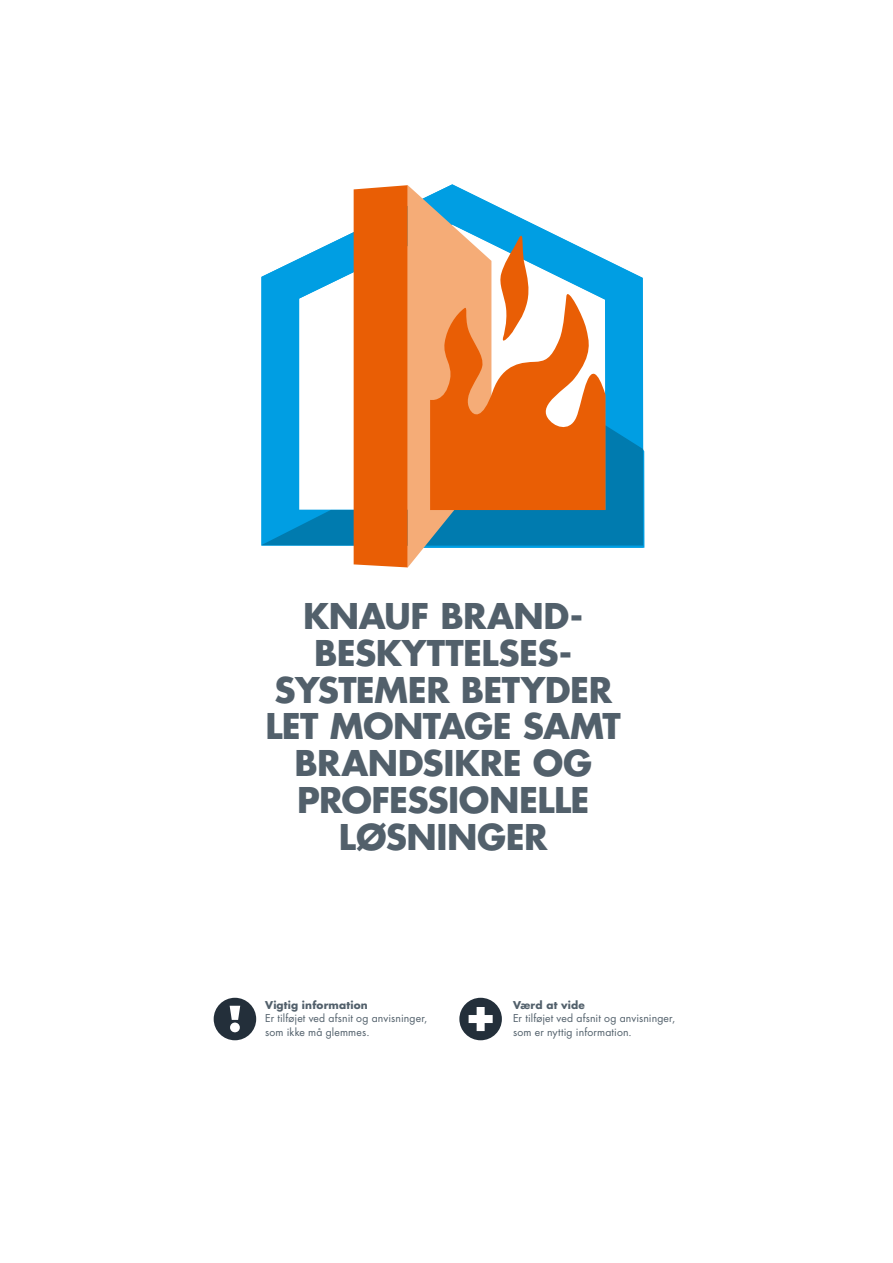
<style>
.page{position:relative;width:893px;height:1263px;background:#fff}
.page>*{position:absolute;margin:0;border:0;box-sizing:border-box;transform-origin:0 0}
.t1{font:700 34.5px/36.9px "Futura Std";letter-spacing:-.015em;color:#52606b;text-align:center}
.t2{font:10.5px/13.5px "Futura Std";letter-spacing:.01em;color:#52606b}
.t3{font:700 10.5px "Futura Std";letter-spacing:.015em;color:#52606b}
</style>
<div class="page">
<svg style="left:261px;top:185px;width:383px;height:382px"></svg>
<svg style="left:214px;top:998px;width:42px;height:42px"></svg>
<svg style="left:459px;top:998px;width:43px;height:42px"></svg>
<h1 class="t1" style="left:266px;top:597px;width:357px">KNAUF BRAND-<br>BESKYTTELSES-<br>SYSTEMER BETYDER<br>LET MONTAGE SAMT<br>BRANDSIKRE OG<br>PROFESSIONELLE<br>LØSNINGER</h1>
<p class="t3" style="left:265px;top:998px;width:104px">Vigtig information</p>
<p class="t2" style="left:265px;top:1012px;width:164px">Er tilføjet ved afsnit og anvisninger, som ikke må glemmes.</p>
<p class="t3" style="left:513px;top:998px;width:73px">Værd at vide</p>
<p class="t2" style="left:513px;top:1012px;width:164px">Er tilføjet ved afsnit og anvisninger, som er nyttig information.</p>
</div>
